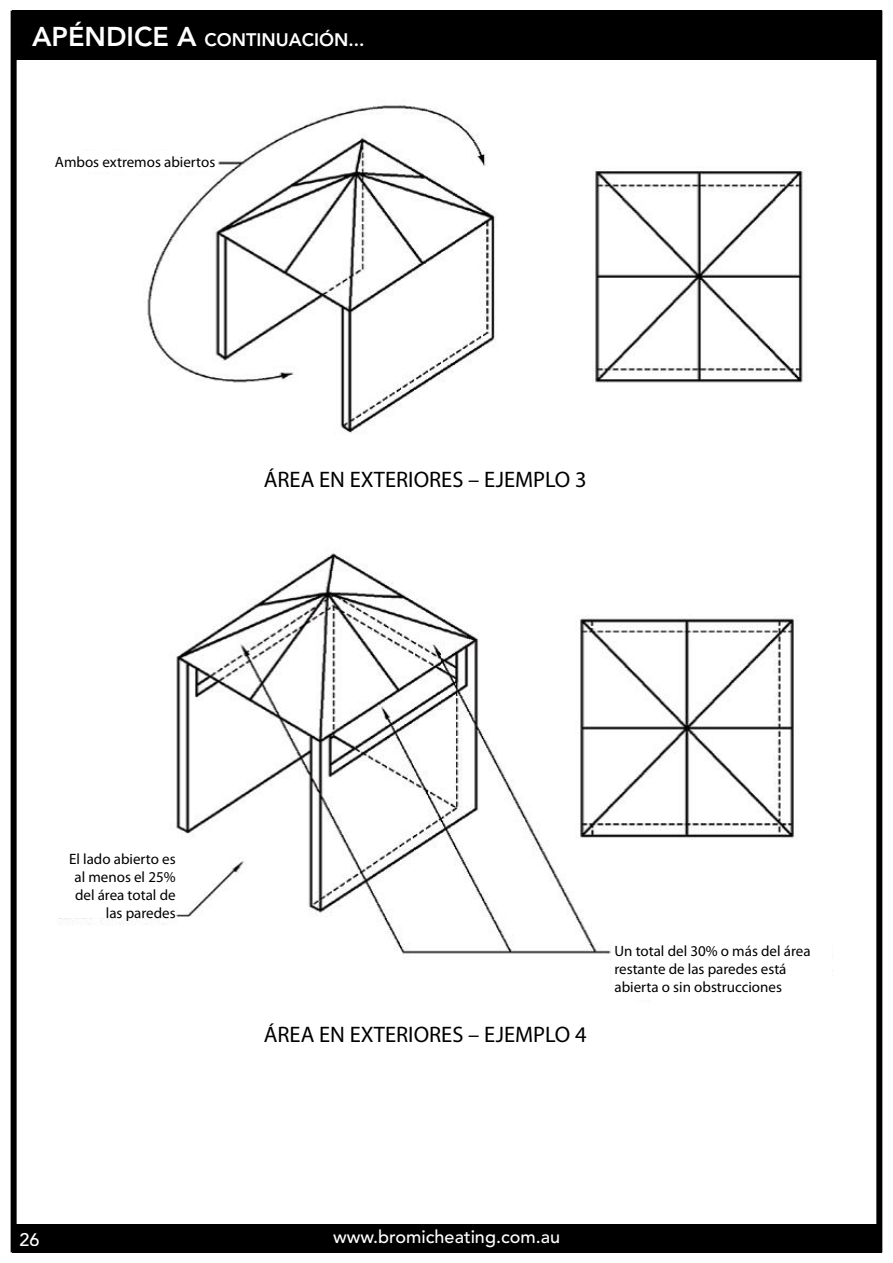
<style>
.page{position:relative;width:893px;height:1263px;background:#fff}
.page>*{position:absolute;margin:0;border:0;box-sizing:border-box;transform-origin:0 0}
.t1{font:22.5px "Myriad Pro";color:#000}
.t2{font:500 18px "Avenir";color:#fff}
.t3{font:800 18px "Avenir";color:#fff}
.t4{font:15px/18px "Myriad Pro";color:#000}
.s1{font-size:27px}
</style>
<div class="page">
<div style="left:12px;top:1224px;width:870px;height:29px;background:#000"></div>
<div style="left:11px;top:11px;width:871px;height:1241px;border:6px solid #000"></div>
<div style="left:12px;top:10px;width:870px;height:50px;background:#000"></div>
<img style="left:59px;top:105px;width:744px;height:897px">
<div style="left:246px;top:466px;width:359px;height:27px;background:#fff"></div>
<div style="left:32px;top:151px;width:185px;height:20px;background:#fff"></div>
<div style="left:612px;top:936px;width:220px;height:63px;background:#fff"></div>
<div style="left:57px;top:851px;width:119px;height:67px;background:#fff"></div>
<p class="t3" style="left:32px;top:29px;width:334px"><span class="s1">APÉNDICE A</span> CONTINUACIÓN...</p>
<p class="t4" style="left:55px;top:153px;width:162px">Ambos extremos abiertos</p>
<h1 class="t1" style="left:264px;top:465px;width:325px">ÁREA EN EXTERIORES – EJEMPLO 3</h1>
<p class="t4" style="left:69px;top:850px;width:108px;text-align:right">El lado abierto es al menos el 25% del área total de las paredes</p>
<h1 class="t1" style="left:264px;top:1020px;width:325px">ÁREA EN EXTERIORES – EJEMPLO 4</h1>
<p class="t4" style="left:614px;top:941px;width:198px">Un total del 30% o más del área restante de las paredes está abierta o sin obstrucciones</p>
<p class="t2" style="left:19px;top:1229px;width:22px">26</p>
<p class="t2" style="left:333px;top:1227px;width:228px">www.bromicheating.com.au</p>
</div>
